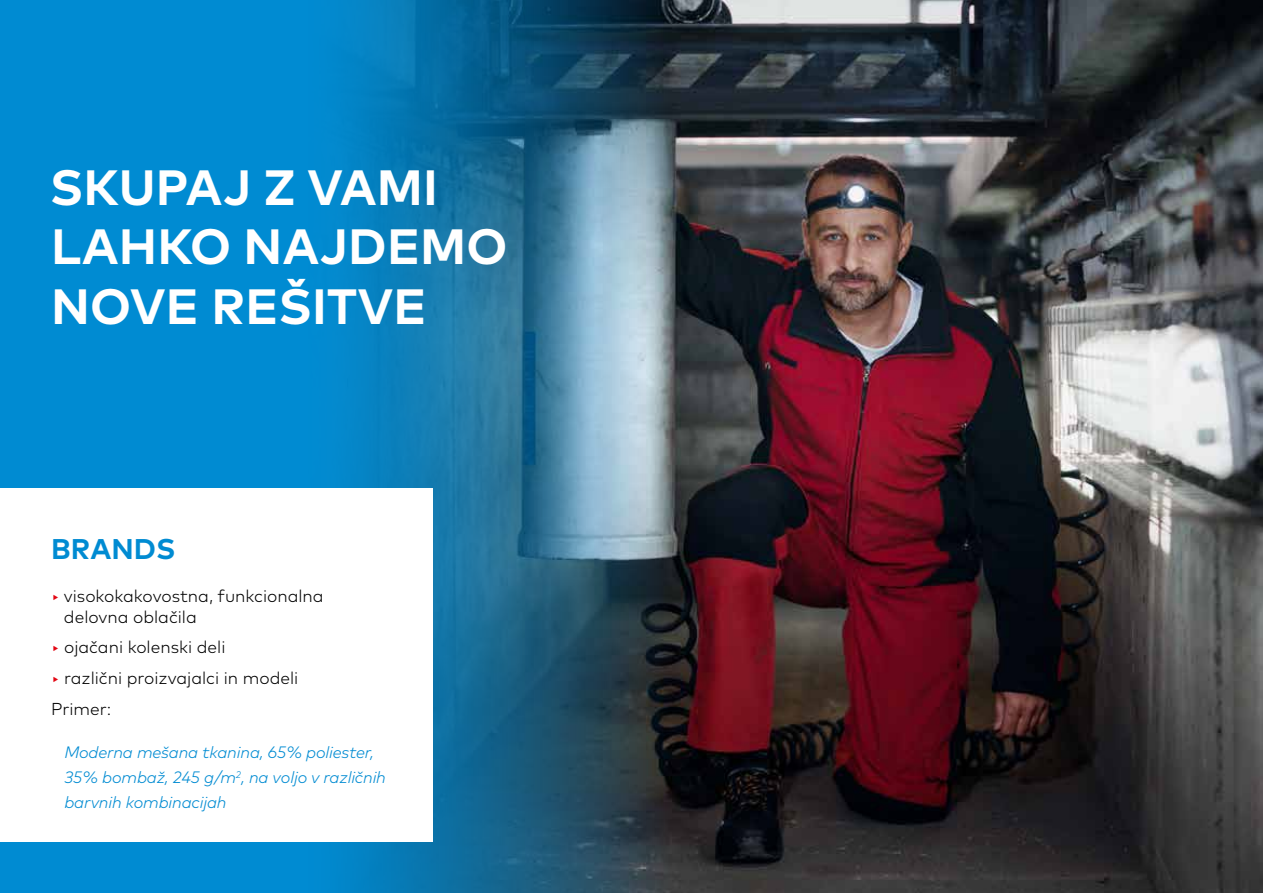
<style>
.page{position:relative;width:1263px;height:893px;background:#fff}
.page>*{position:absolute;margin:0;border:0;box-sizing:border-box;transform-origin:0 0}
.t1{font:700 49.5px/59.4px "Mark Pro";letter-spacing:.005em;color:#fff}
.t2{font:700 28.5px "Mark Pro";letter-spacing:.005em;color:#008bd2}
.t3{font:300 17.25px/30.8px "Mark Pro";color:#000}
.t4{font:italic 300 16.5px/25px "Mark Pro";letter-spacing:-.01em;color:#008bd2}
.s1{color:#e30613}
</style>
<div class="page">
<img style="left:840px;top:0;width:423px;height:893px">
<img style="left:0;top:0;width:840px;height:893px">
<div style="left:0;top:488px;width:433px;height:354px;background:#fff"></div>
<h1 class="t1" style="left:50px;top:153px;width:459px">SKUPAJ Z VAMI<br>LAHKO NAJDEMO<br>NOVE REŠITVE</h1>
<h2 class="t2" style="left:51px;top:527px;width:126px">BRANDS</h2>
<p class="t3" style="left:64px;top:584px;width:261px;line-height:20.7px;text-indent:-13px"><span class="s1">‣</span> visokokakovostna, funkcionalna delovna oblačila</p>
<p class="t3" style="left:51px;top:631px;width:249px"><span class="s1">‣</span> ojačani kolenski deli<br><span class="s1">‣</span> različni proizvajalci in modeli<br>Primer:</p>
<p class="t4" style="left:64px;top:739px;width:323px">Moderna mešana tkanina, 65% poliester,<br>35% bombaž, 245 g/m<sup>2</sup>, na voljo v različnih barvnih kombinacijah</p>
</div>
